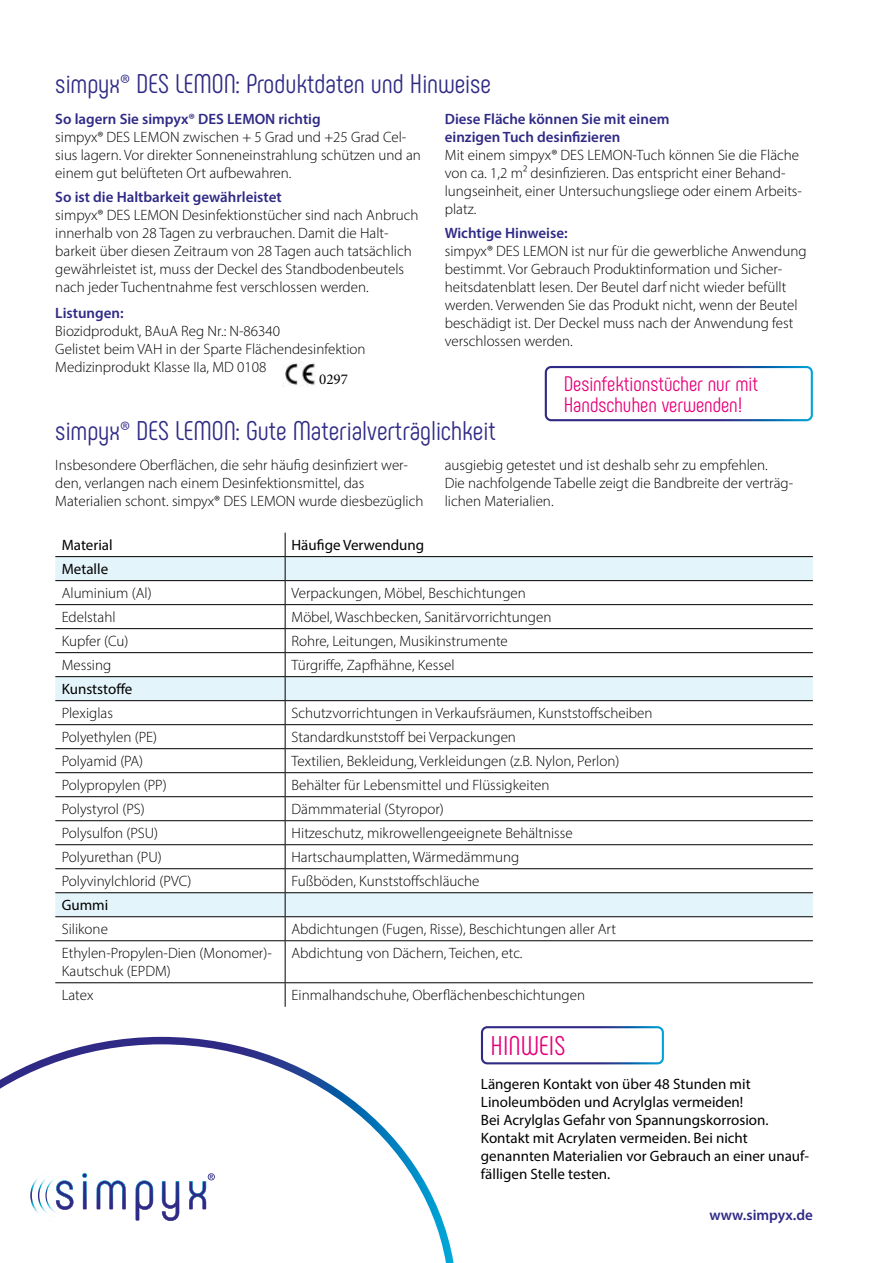
<style>
.page{position:relative;width:881px;height:1263px;background:#fff}
.page>*{position:absolute;margin:0;border:0;box-sizing:border-box;transform-origin:0 0}
.t1{font:27px "Phenomena";color:#2f2a85}
.t2{font:27px "Phenomena";color:#e6007a}
.t3{font:21px/21px "Phenomena";letter-spacing:-.005em;color:#e6007a}
.t4{font:300 15px/18px "Myriad Pro";color:#000}
.t5{font:15px/18px "Myriad Pro";color:#000}
.t6{font:600 15px/18px "Myriad Pro";color:#2f2a85}
.t7{font:15px "Minion Pro";color:#000}
.s1{font-family:"Myriad Pro";font-weight:300;font-stretch:condensed}
</style>
<div class="page">
<svg style="left:0;top:1037px;width:454px;height:226px"></svg>
<svg style="left:55px;top:533px;width:757px;height:407px"></svg>
<hr style="left:55px;top:940px;width:230px;height:1px;background:#000">
<hr style="left:285px;top:940px;width:527px;height:1px;background:#000">
<hr style="left:285px;top:941px;width:1px;height:41px;background:#000">
<hr style="left:55px;top:982px;width:230px;height:1px;background:#000">
<hr style="left:285px;top:982px;width:527px;height:1px;background:#000">
<svg style="left:285px;top:983px;width:1px;height:24px"></svg>
<div style="left:544px;top:366px;width:268px;height:55px;border:2px solid #fff;border-radius:5px"></div>
<div style="left:480px;top:1026px;width:183px;height:38px;border:2px solid #fff;border-radius:5px"></div>
<img style="left:282px;top:361px;width:33px;height:26px">
<h1 class="t1" style="left:55px;top:68px;width:437px">simpyx<span class="s1">®</span> DES LEMON: Produktdaten und Hinweise</h1>
<p class="t6" style="left:55px;top:109px;width:267px">So lagern Sie simpyx® DES LEMON richtig</p>
<p class="t4" style="left:55px;top:128px;width:367px">simpyx® DES LEMON zwischen + 5 Grad und +25 Grad Cel&shy;sius lagern. Vor direkter Sonneneinstrahlung schützen und an einem gut belüfteten Ort aufbewahren.</p>
<p class="t6" style="left:55px;top:188px;width:228px">So ist die Haltbarkeit gewährleistet</p>
<p class="t4" style="left:55px;top:206px;width:364px">simpyx® DES LEMON Desinfektionstücher sind nach Anbruch innerhalb von 28 Tagen zu verbrauchen. Damit die Halt&shy;barkeit über diesen Zeitraum von 28 Tagen auch tatsächlich gewährleistet ist, muss der Deckel des Standbodenbeutels nach jeder Tuchentnahme fest verschlossen werden.</p>
<p class="t6" style="left:55px;top:303px;width:70px">Listungen:</p>
<p class="t4" style="left:55px;top:321px;width:311px">Biozidprodukt, BAuA Reg Nr.: N-86340<br>Gelistet beim VAH in der Sparte Flächendesinfektion<br>Medizinprodukt Klasse IIa, MD 0108</p>
<p class="t7" style="left:319px;top:369px;width:30px">0297</p>
<p class="t6" style="left:444px;top:109px;width:226px">Diese Fläche können Sie mit einem einzigen Tuch desinfizieren</p>
<p class="t4" style="left:444px;top:146px;width:358px">Mit einem simpyx® DES LEMON-Tuch können Sie die Fläche von ca. 1,2 m² desinfizieren. Das entspricht einer Behand&shy;lungseinheit, einer Untersuchungsliege oder einem Arbeits&shy;platz.</p>
<p class="t6" style="left:444px;top:224px;width:124px">Wichtige Hinweise:</p>
<p class="t4" style="left:444px;top:242px;width:363px">simpyx® DES LEMON ist nur für die gewerbliche Anwendung bestimmt. Vor Gebrauch Produktinformation und Sicher&shy;heitsdatenblatt lesen. Der Beutel darf nicht wieder befüllt werden. Verwenden Sie das Produkt nicht, wenn der Beutel beschädigt ist. Der Deckel muss nach der Anwendung fest verschlossen werden.</p>
<h2 class="t3" style="left:563px;top:374px;width:196px">Desinfektionstücher nur mit<br>Handschuhen verwenden!</h2>
<h1 class="t1" style="left:55px;top:415px;width:442px">simpyx<span class="s1">®</span> DES LEMON: Gute Materialverträglichkeit</h1>
<p class="t4" style="left:55px;top:456px;width:369px">Insbesondere Oberflächen, die sehr häufig desinfiziert wer&shy;den, verlangen nach einem Desinfektionsmittel, das<br>Materialien schont. simpyx® DES LEMON wurde diesbezüglich</p>
<p class="t4" style="left:444px;top:456px;width:350px">ausgiebig getestet und ist deshalb sehr zu empfehlen.<br>Die nachfolgende Tabelle zeigt die Bandbreite der verträg&shy;lichen Materialien.</p>
<p class="t5" style="left:62px;top:536px;width:52px">Material</p>
<p class="t5" style="left:291px;top:536px;width:134px">Häufige Verwendung</p>
<p class="t5" style="left:62px;top:560px;width:48px">Metalle</p>
<p class="t4" style="left:62px;top:584px;width:91px">Aluminium (Al)</p>
<p class="t4" style="left:291px;top:584px;width:236px">Verpackungen, Möbel, Beschichtungen</p>
<p class="t4" style="left:62px;top:608px;width:55px">Edelstahl</p>
<p class="t4" style="left:291px;top:608px;width:261px">Möbel, Waschbecken, Sanitärvorrichtungen</p>
<p class="t4" style="left:62px;top:632px;width:68px">Kupfer (Cu)</p>
<p class="t4" style="left:291px;top:632px;width:218px">Rohre, Leitungen, Musikinstrumente</p>
<p class="t4" style="left:62px;top:656px;width:51px">Messing</p>
<p class="t4" style="left:291px;top:656px;width:164px">Türgriffe, Zapfhähne, Kessel</p>
<p class="t5" style="left:62px;top:680px;width:72px">Kunststoffe</p>
<p class="t4" style="left:62px;top:704px;width:53px">Plexiglas</p>
<p class="t4" style="left:291px;top:704px;width:362px">Schutzvorrichtungen in Verkaufsräumen, Kunststoffscheiben</p>
<p class="t4" style="left:62px;top:728px;width:97px">Polyethylen (PE)</p>
<p class="t4" style="left:291px;top:728px;width:226px">Standardkunststoff bei Verpackungen</p>
<p class="t4" style="left:62px;top:752px;width:83px">Polyamid (PA)</p>
<p class="t4" style="left:291px;top:752px;width:329px">Textilien, Bekleidung, Verkleidungen (z.B. Nylon, Perlon)</p>
<p class="t4" style="left:62px;top:776px;width:107px">Polypropylen (PP)</p>
<p class="t4" style="left:291px;top:776px;width:259px">Behälter für Lebensmittel und Flüssigkeiten</p>
<p class="t4" style="left:62px;top:800px;width:85px">Polystyrol (PS)</p>
<p class="t4" style="left:291px;top:800px;width:154px">Dämmmaterial (Styropor)</p>
<p class="t4" style="left:62px;top:824px;width:98px">Polysulfon (PSU)</p>
<p class="t4" style="left:291px;top:824px;width:282px">Hitzeschutz, mikrowellengeeignete Behältnisse</p>
<p class="t4" style="left:62px;top:848px;width:102px">Polyurethan (PU)</p>
<p class="t4" style="left:291px;top:848px;width:229px">Hartschaumplatten, Wärmedämmung</p>
<p class="t4" style="left:62px;top:872px;width:131px">Polyvinylchlorid (PVC)</p>
<p class="t4" style="left:291px;top:872px;width:189px">Fußböden, Kunststoffschläuche</p>
<p class="t5" style="left:62px;top:896px;width:48px">Gummi</p>
<p class="t4" style="left:62px;top:920px;width:48px">Silikone</p>
<p class="t4" style="left:291px;top:920px;width:326px">Abdichtungen (Fugen, Risse), Beschichtungen aller Art</p>
<p class="t4" style="left:62px;top:944px;width:211px">Ethylen-Propylen-Dien (Monomer)-<br>Kautschuk (EPDM)</p>
<p class="t4" style="left:291px;top:944px;width:232px">Abdichtung von Dächern, Teichen, etc.</p>
<p class="t4" style="left:62px;top:986px;width:33px">Latex</p>
<p class="t4" style="left:291px;top:986px;width:295px">Einmalhandschuhe, Oberflächenbeschichtungen</p>
<h1 class="t2" style="left:490px;top:1030px;width:76px">HINWEIS</h1>
<p class="t5" style="left:480px;top:1075px;width:329px">Längeren Kontakt von über 48 Stunden mit Linoleumböden und Acrylglas vermeiden!<br>Bei Acrylglas Gefahr von Spannungskorrosion.<br>Kontakt mit Acrylaten vermeiden. Bei nicht genannten Materialien vor Gebrauch an einer unauf&shy;fälligen Stelle testen.</p>
<p class="t6" style="left:709px;top:1206px;width:105px">www.simpyx.de</p>
</div>
